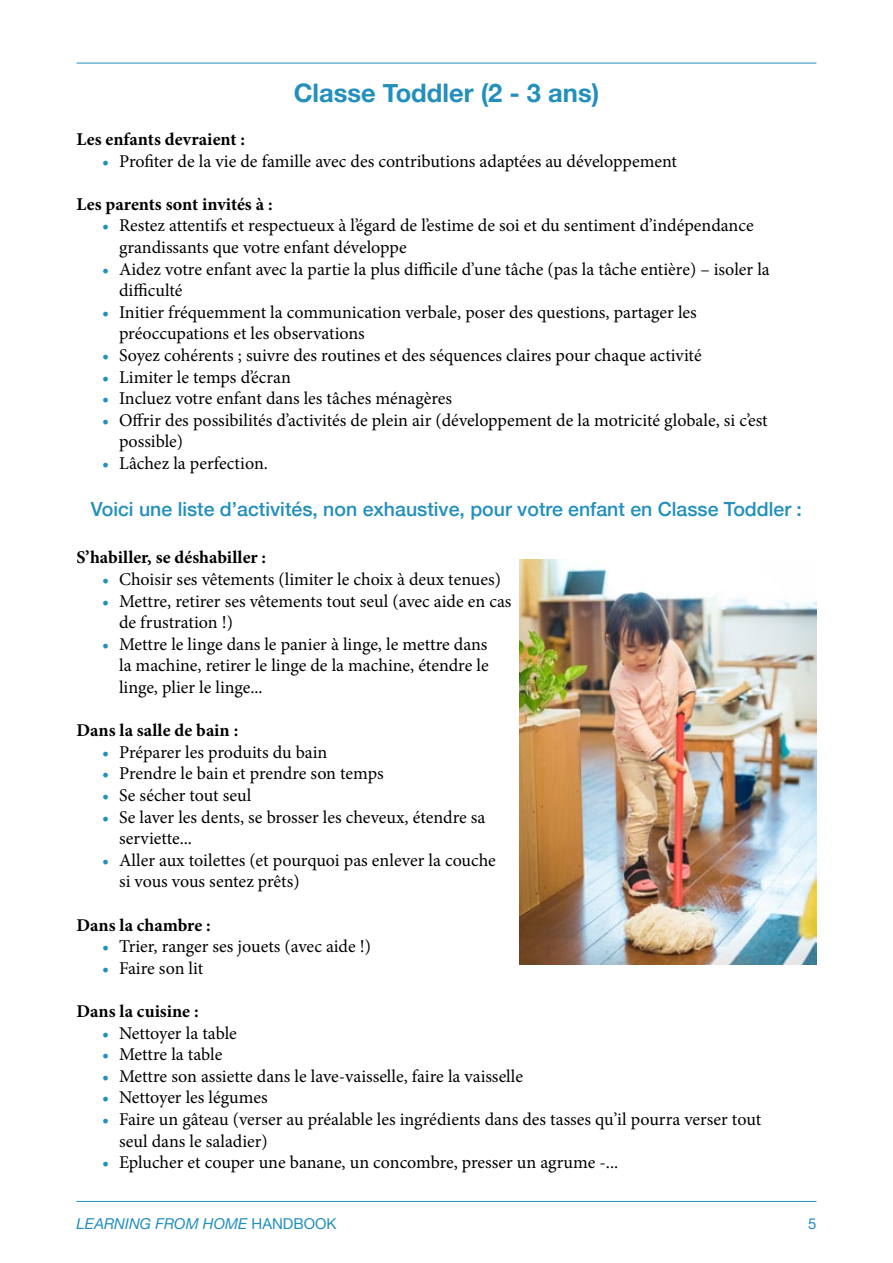
<style>
.page{position:relative;width:893px;height:1263px;background:#fff}
.page>*{position:absolute;margin:0;border:0;box-sizing:border-box;transform-origin:0 0}
.t1{font:700 25.5px "Helvetica Neue";color:#228fbd}
.t2{font:500 19.5px "Helvetica Neue";color:#228fbd}
.t3{font:18px/21.6px "Minion Pro";color:#000}
.t4{font:700 18px "Minion Pro";color:#000}
.t5{font:italic 15px "Helvetica Neue";color:#228fbd}
.t6{font:15px "Helvetica Neue";color:#228fbd}
.s1{color:#228fbd}
.s2{font-style:normal}
</style>
<div class="page">
<hr style="left:77px;top:1201px;width:739px;height:1px;background:#228fbd">
<hr style="left:77px;top:63px;width:739px;height:1px;background:#228fbd">
<img style="left:520px;top:559px;width:296px;height:405px">
<h1 class="t1" style="left:294px;top:73px;width:307px">Classe Toddler (2 - 3 ans)</h1>
<p class="t4" style="left:77px;top:127px;width:170px">Les enfants devraient :</p>
<p class="t3" style="left:102px;top:150px;width:576px"><span class="s1">•</span> Profiter de la vie de famille avec des contributions adaptées au développement</p>
<p class="t4" style="left:77px;top:191px;width:198px">Les parents sont invités à :</p>
<p class="t3" style="left:119px;top:215px;width:636px;text-indent:-17px"><span class="s1">•</span> Restez attentifs et respectueux à l’égard de l’estime de soi et du sentiment d’indépendance grandissants que votre enfant développe</p>
<p class="t3" style="left:119px;top:258px;width:652px;text-indent:-17px"><span class="s1">•</span> Aidez votre enfant avec la partie la plus difficile d’une tâche (pas la tâche entière) – isoler la difficulté</p>
<p class="t3" style="left:119px;top:301px;width:579px;text-indent:-17px"><span class="s1">•</span> Initier fréquemment la communication verbale, poser des questions, partager les préoccupations et les observations</p>
<p class="t3" style="left:102px;top:345px;width:601px"><span class="s1">•</span> Soyez cohérents ; suivre des routines et des séquences claires pour chaque activité</p>
<p class="t3" style="left:102px;top:366px;width:190px"><span class="s1">•</span> Limiter le temps d’écran</p>
<p class="t3" style="left:102px;top:388px;width:352px"><span class="s1">•</span> Incluez votre enfant dans les tâches ménagères</p>
<p class="t3" style="left:119px;top:409px;width:650px;text-indent:-17px"><span class="s1">•</span> Offrir des possibilités d’activités de plein air (développement de la motricité globale, si c’est possible)</p>
<p class="t3" style="left:102px;top:453px;width:167px"><span class="s1">•</span> Lâchez la perfection.</p>
<p class="t2" style="left:91px;top:493px;width:713px">Voici une liste d’activités, non exhaustive, pour votre enfant en Classe Toddler :</p>
<p class="t4" style="left:77px;top:545px;width:191px">S’habiller, se déshabiller :</p>
<p class="t3" style="left:102px;top:568px;width:400px"><span class="s1">•</span> Choisir ses vêtements (limiter le choix à deux tenues)</p>
<p class="t3" style="left:119px;top:590px;width:394px;text-indent:-17px"><span class="s1">•</span> Mettre, retirer ses vêtements tout seul (avec aide en cas de frustration !)</p>
<p class="t3" style="left:119px;top:633px;width:371px;text-align:justify;text-indent:-17px"><span class="s1">•</span> Mettre le linge dans le panier à linge, le mettre dans la machine, retirer le linge de la machine, étendre le linge, plier le linge...</p>
<p class="t4" style="left:77px;top:718px;width:163px">Dans la salle de bain :</p>
<p class="t3" style="left:102px;top:741px;width:227px"><span class="s1">•</span> Préparer les produits du bain</p>
<p class="t3" style="left:102px;top:763px;width:283px"><span class="s1">•</span> Prendre le bain et prendre son temps</p>
<p class="t3" style="left:102px;top:784px;width:151px"><span class="s1">•</span> Se sécher tout seul</p>
<p class="t3" style="left:119px;top:806px;width:368px;text-indent:-17px"><span class="s1">•</span> Se laver les dents, se brosser les cheveux, étendre sa serviette...</p>
<p class="t3" style="left:119px;top:849px;width:378px;text-indent:-17px"><span class="s1">•</span> Aller aux toilettes (et pourquoi pas enlever la couche si vous vous sentez prêts)</p>
<p class="t4" style="left:77px;top:912px;width:136px">Dans la chambre :</p>
<p class="t3" style="left:102px;top:936px;width:271px"><span class="s1">•</span> Trier, ranger ses jouets (avec aide !)</p>
<p class="t3" style="left:102px;top:957px;width:103px"><span class="s1">•</span> Faire son lit</p>
<p class="t4" style="left:77px;top:998px;width:124px">Dans la cuisine :</p>
<p class="t3" style="left:102px;top:1022px;width:136px"><span class="s1">•</span> Nettoyer la table</p>
<p class="t3" style="left:102px;top:1044px;width:122px"><span class="s1">•</span> Mettre la table</p>
<p class="t3" style="left:102px;top:1065px;width:423px"><span class="s1">•</span> Mettre son assiette dans le lave-vaisselle, faire la vaisselle</p>
<p class="t3" style="left:102px;top:1087px;width:167px"><span class="s1">•</span> Nettoyer les légumes</p>
<p class="t3" style="left:119px;top:1108px;width:644px;text-indent:-17px"><span class="s1">•</span> Faire un gâteau (verser au préalable les ingrédients dans des tasses qu’il pourra verser tout seul dans le saladier)</p>
<p class="t3" style="left:102px;top:1152px;width:518px"><span class="s1">•</span> Eplucher et couper une banane, un concombre, presser un agrume -...</p>
<p class="t5" style="left:77px;top:1213px;width:261px">LEARNING FROM HOME <span class="s2">HANDBOOK</span></p>
<p class="t6" style="left:808px;top:1213px;width:10px">5</p>
</div>
